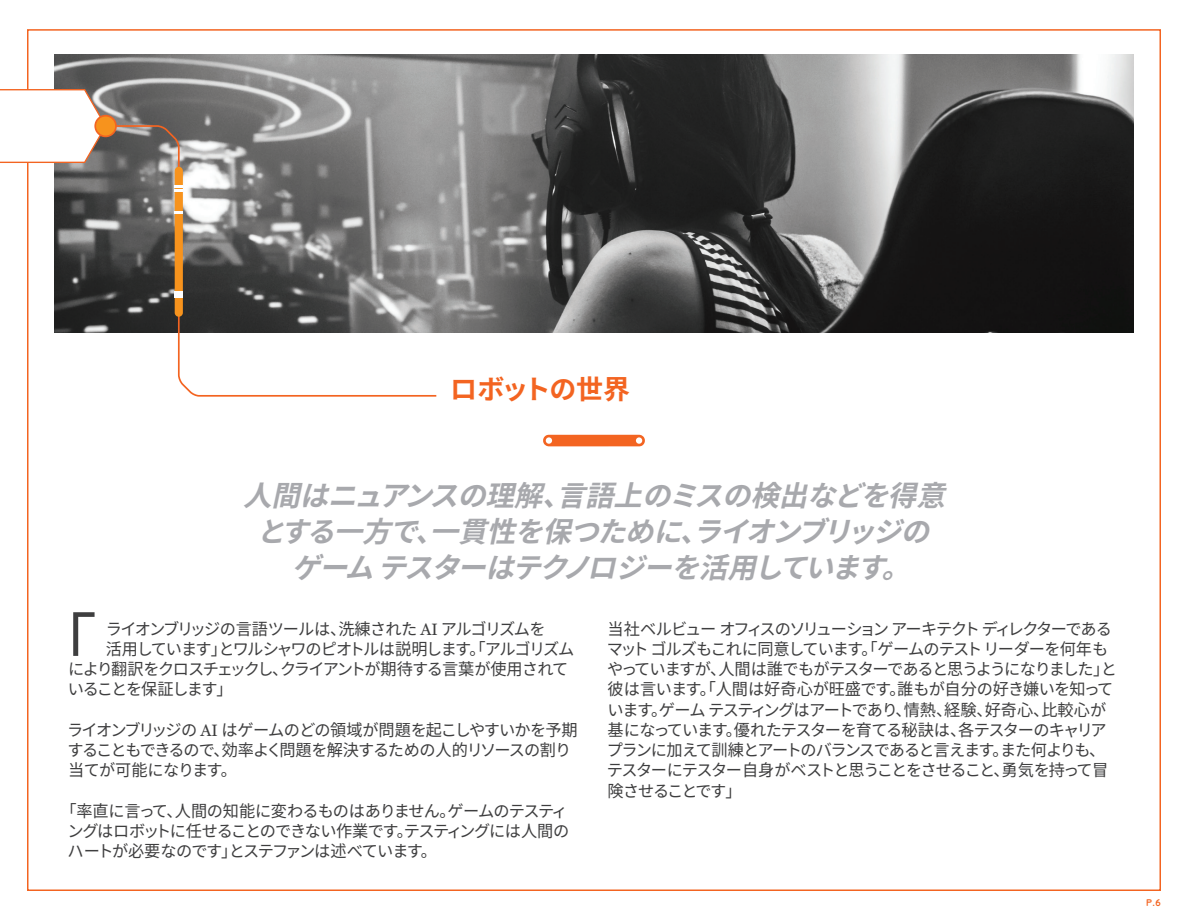
<style>
.page{position:relative;width:1188px;height:918px;background:#fff}
.page>*{position:absolute;margin:0;border:0;box-sizing:border-box;transform-origin:0 0}
.Lion_Body{font:67.5px "Noto Sans CJ Kjp";color:#3e3e3f}
.Lion_Main_Title{font:italic 700 28.5px/36px "Noto Sans CJ Kjp";color:#a8a9ad;text-align:center}
.Lion_Main_Title-2{font:700 27px "Noto Sans CJ Kjp";letter-spacing:-.035em;color:#f36421}
.Lion_Intro{font:16.5px/20.2px "Noto Sans CJ Kjp";letter-spacing:-.075em;color:#3e3e3f}
.Lion_Intro-2{font:16.5px "Noto Sans CJ Kjp";letter-spacing:-.095em;color:#3e3e3f}
.Lion_Intro-3{font:9px "Lionbridge Sans";color:#f36421}
.s1{font-family:"Georgia"}
</style>
<div class="page">
<svg style="left:543px;top:435px;width:102px;height:11px"></svg>
<img style="left:54px;top:54px;width:1080px;height:279px">
<svg style="left:178px;top:303px;width:258px;height:94px"></svg>
<div style="left:175px;top:167px;width:8px;height:150px;background:#f7931d;border-radius:4px"></div>
<svg style="left:175px;top:185px;width:8px;height:7px"></svg>
<div style="left:175px;top:291px;width:8px;height:7px;background:#fff"></div>
<svg style="left:175px;top:211px;width:8px;height:3px"></svg>
<svg style="left:0;top:89px;width:180px;height:89px"></svg>
<p class="Lion_Main_Title-2" style="left:450px;top:374px;width:182px">ロボットの世界</p>
<p class="Lion_Main_Title" style="left:243px;top:478px;width:721px">人間はニュアンスの理解、言語上のミスの検出などを得意とする一方で、一貫性を保つために、ライオンブリッジのゲームテスターはテクノロジーを活用しています。</p>
<p class="Lion_Body" style="left:29px;top:607px;width:69px">「</p>
<p class="Lion_Intro" style="left:106px;top:619px;width:441px">ライオンブリッジの言語ツールは、洗練された <span class="s1">AI</span> アルゴリズムを</p>
<p class="Lion_Intro" style="left:106px;top:639px;width:470px">活用しています」とワルシャワのピオトルは説明します。「アルゴリズム</p>
<p class="Lion_Intro" style="left:68px;top:659px;width:502px">により翻訳をクロスチェックし、クライアントが期待する言葉が使用されて</p>
<p class="Lion_Intro-2" style="left:68px;top:680px;width:166px">いることを保証します」</p>
<p class="Lion_Intro" style="left:67px;top:720px;width:512px">ライオンブリッジの <span class="s1">AI</span> はゲームのどの領域が問題を起こしやすいかを予期することもできるので、効率よく問題を解決するための人的リソースの割り当てが可能になります。</p>
<p class="Lion_Intro" style="left:67px;top:801px;width:503px;text-align:justify;text-indent:-7px">「率直に言って、人間の知能に変わるものはありません。ゲームのテスティングはロボットに任せることのできない作業です。テスティングには人間のハートが必要なのです」とステファンは述べています。</p>
<p class="Lion_Intro" style="left:607px;top:619px;width:512px">当社ベルビュー オフィスのソリューション アーキテクト ディレクターであるマット ゴルズもこれに同意しています。「ゲームのテスト リーダーを何年もやっていますが、人間は誰でもがテスターであると思うようになりました」と彼は言います。「人間は好奇心が旺盛です。誰もが自分の好き嫌いを知っています。ゲーム テスティングはアートであり、情熱、経験、好奇心、比較心が基になっています。優れたテスターを育てる秘訣は、各テスターのキャリアプランに加えて訓練とアートのバランスであると言えます。また何よりも、テスターにテスター自身がベストと思うことをさせること、勇気を持って冒険させることです」</p>
<p class="Lion_Intro-3" style="left:1146px;top:896px;width:16px">P.6</p>
</div>
